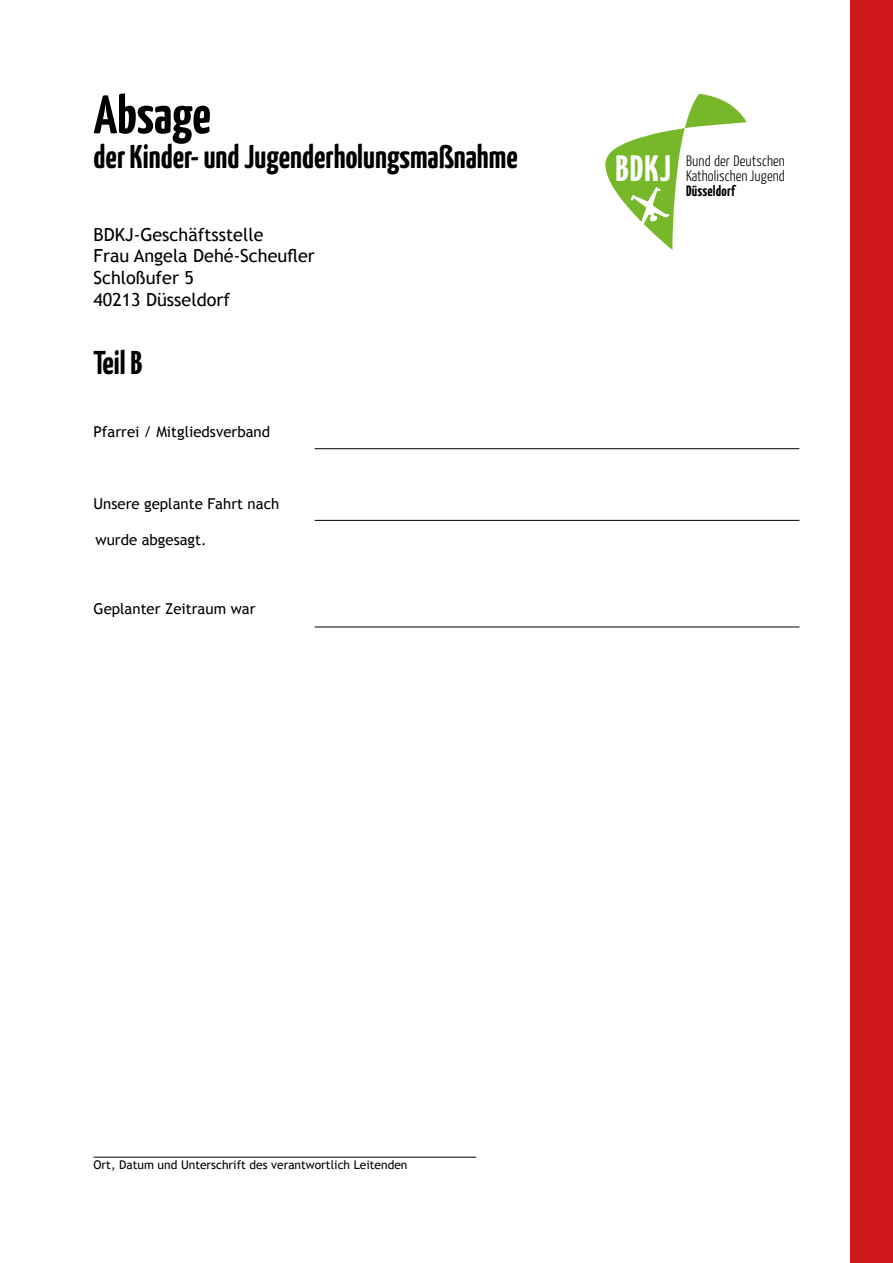
<style>
.page{position:relative;width:893px;height:1263px;background:#fff}
.page>*{position:absolute;margin:0;border:0;box-sizing:border-box;transform-origin:0 0}
.t1{font:700 54px "Yanone Kaffeesatz";color:#000}
.t2{font:700 36.75px "Yanone Kaffeesatz";color:#fff}
.t3{font:700 33px "Yanone Kaffeesatz";color:#000}
.t4{font:18px "Trebuchet MS";color:#000}
.t5{font:15px "Trebuchet MS";color:#000}
.t6{font:300 15px/14.7px "Yanone Kaffeesatz";letter-spacing:.005em;color:#000;text-align:justify}
.t7{font:12px "Trebuchet MS";color:#000}
.s1{font-weight:700}
</style>
<div class="page">
<svg style="left:605px;top:94px;width:142px;height:156px"></svg>
<div style="left:850px;top:0;width:43px;height:1263px;background:#cd1719"></div>
<hr style="left:94px;top:1157px;width:382px;height:1px;background:#000">
<hr style="left:315px;top:448px;width:484px;height:1px;background:#000">
<hr style="left:315px;top:520px;width:484px;height:1px;background:#000">
<hr style="left:315px;top:627px;width:484px;height:1px;background:#000">
<p class="t1" style="left:94px;top:82px;width:119px">Absage</p>
<p class="t3" style="left:94px;top:137px;width:426px">der Kinder- und Jugenderholungsmaßnahme</p>
<p class="t4" style="left:94px;top:224px;width:171px">BDKJ-Geschäftsstelle</p>
<p class="t4" style="left:94px;top:245px;width:223px">Frau Angela Dehé-Scheufler</p>
<p class="t4" style="left:94px;top:267px;width:102px">Schloßufer 5</p>
<p class="t4" style="left:94px;top:289px;width:138px">40213 Düsseldorf</p>
<p class="t3" style="left:94px;top:342px;width:50px">Teil B</p>
<p class="t5" style="left:94px;top:423px;width:178px">Pfarrei / Mitgliedsverband</p>
<p class="t5" style="left:94px;top:495px;width:187px">Unsere geplante Fahrt nach</p>
<p class="t5" style="left:96px;top:531px;width:113px">wurde abgesagt.</p>
<p class="t5" style="left:94px;top:600px;width:163px">Geplanter Zeitraum war</p>
<p class="t2" style="left:615px;top:146px;width:57px">BDKJ</p>
<p class="t6" style="left:686px;top:153px;width:100px">Bund der Deutschen Katholischen Jugend <span class="s1">Düsseldorf</span></p>
<p class="t7" style="left:94px;top:1158px;width:315px">Ort, Datum und Unterschrift des verantwortlich Leitenden</p>
</div>
